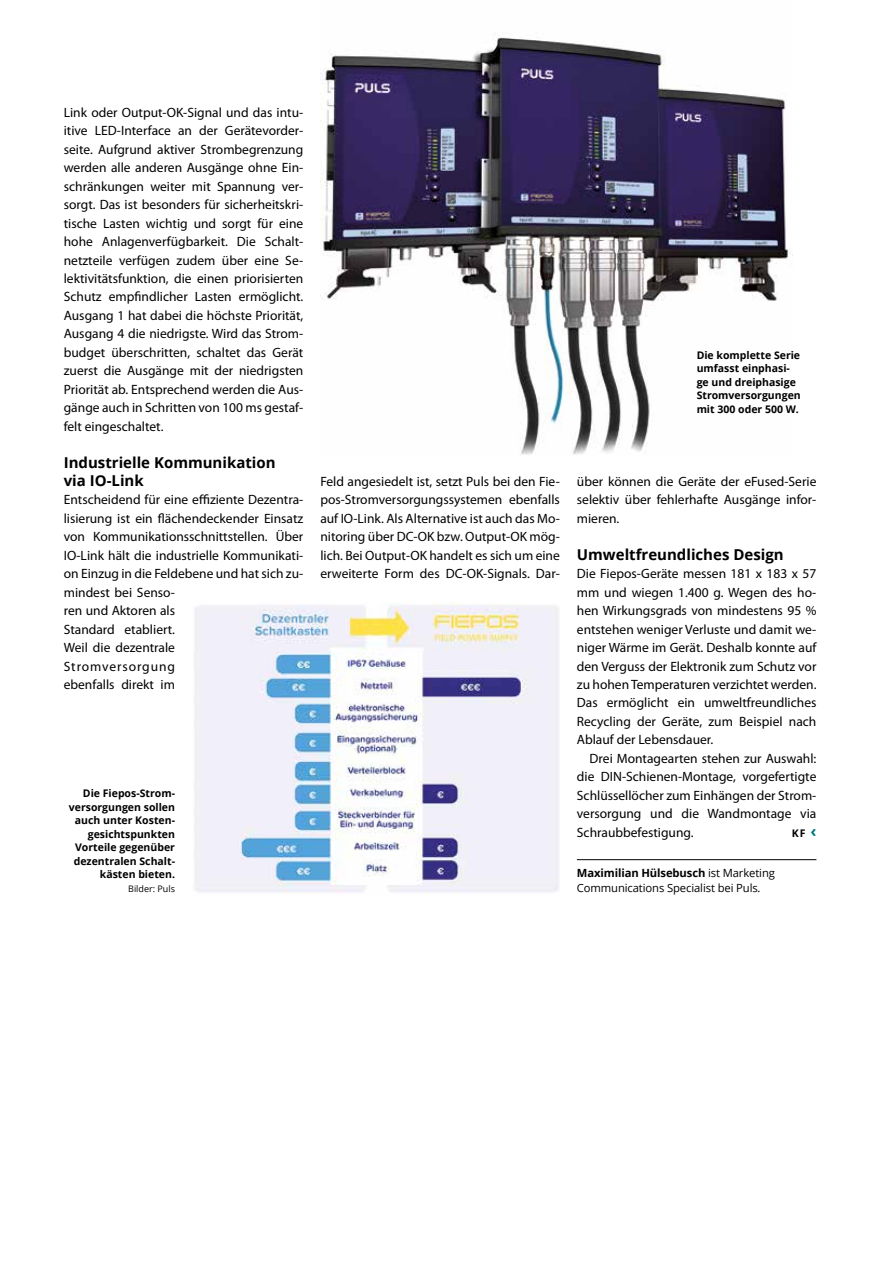
<style>
.page{position:relative;width:893px;height:1263px;background:#fff}
.page>*{position:absolute;margin:0;border:0;box-sizing:border-box;transform-origin:0 0}
.t1{font:700 15px/18.5px "Open Sans";color:#000}
.t2{font:13.5px/18.5px "Myriad Pro";color:#000;text-align:justify}
.t3{font:11.25px/15px "Open Sans";letter-spacing:-.01em;color:#000}
.t4{font:700 10.5px/13.5px "Open Sans";color:#000;text-align:right}
.t5{font:9px "Open Sans";color:#000}
.s1{font-size:16.5px;color:#007c7c}
.s2{font-weight:700}
</style>
<div class="page">
<hr style="left:577px;top:859px;width:239px;height:1px;background:#000">
<img style="left:320px;top:33px;width:473px;height:422px">
<img style="left:194px;top:602px;width:365px;height:291px">
<p class="t2" style="left:64px;top:103px;width:241px">Link oder Output-OK-Signal und das intu&shy;itive LED-Interface an der Gerätevorder&shy;seite. Aufgrund aktiver Strombegrenzung werden alle anderen Ausgänge ohne Ein&shy;schränkungen weiter mit Spannung ver&shy;sorgt. Das ist besonders für sicherheitskri&shy;tische Lasten wichtig und sorgt für eine hohe Anlagenverfügbarkeit. Die Schalt&shy;netzteile verfügen zudem über eine Se&shy;lektivitätsfunktion, die einen priorisierten Schutz empfindlicher Lasten ermöglicht.<br>Ausgang 1 hat dabei die höchste Priorität, Ausgang 4 die niedrigste. Wird das Strom&shy;budget überschritten, schaltet das Gerät zuerst die Ausgänge mit der niedrigsten Priorität ab. Entsprechend werden die Aus&shy;gänge auch in Schritten von 100 ms gestaf&shy;felt eingeschaltet.</p>
<p class="t1" style="left:64px;top:452px;width:213px">Industrielle Kommunikation via IO-Link</p>
<p class="t2" style="left:64px;top:490px;width:241px;text-align:left">Entscheidend für eine effiziente Dezentra&shy;lisierung ist ein flächendeckender Einsatz von Kommunikationsschnittstellen. Über<br>IO-Link hält die industrielle Kommunikati&shy;on Einzug in die Feldebene und hat sich zu&shy;mindest bei Senso-<br>ren und Aktoren als<br>Standard etabliert.<br>Weil die dezentrale<br>Stromversorgung<br>ebenfalls direkt im</p>
<p class="t4" style="left:69px;top:786px;width:108px">Die Fiepos-Strom&shy;versorgungen sollen auch unter Kosten&shy;gesichtspunkten<br>Vorteile gegenüber dezentralen Schalt&shy;kästen bieten.</p>
<p class="t5" style="left:128px;top:882px;width:48px">Bilder: Puls</p>
<p class="t4" style="left:697px;top:348px;width:106px;text-align:left">Die komplette Serie umfasst einphasi&shy;ge und dreiphasige<br>Stromversorgungen mit 300 oder 500 W.</p>
<p class="t2" style="left:320px;top:472px;width:241px">Feld angesiedelt ist, setzt Puls bei den Fie&shy;pos-Stromversorgungssystemen ebenfalls auf IO-Link. Als Alternative ist auch das Mo&shy;nitoring über DC-OK bzw. Output-OK mög&shy;lich. Bei Output-OK handelt es sich um eine erweiterte Form des DC-OK-Signals. Dar-</p>
<p class="t2" style="left:577px;top:472px;width:241px">über können die Geräte der eFused-Serie selektiv über fehlerhafte Ausgänge infor&shy;mieren.</p>
<p class="t1" style="left:577px;top:545px;width:208px">Umweltfreundliches Design</p>
<p class="t2" style="left:577px;top:564px;width:241px">Die Fiepos-Geräte messen 181 x 183 x 57 mm und wiegen 1.400 g. Wegen des ho&shy;hen Wirkungsgrads von mindestens 95 % entstehen weniger Verluste und damit we&shy;niger Wärme im Gerät. Deshalb konnte auf den Verguss der Elektronik zum Schutz vor zu hohen Temperaturen verzichtet werden.<br>Das ermöglicht ein umweltfreundliches Recycling der Geräte, zum Beispiel nach Ablauf der Lebensdauer.</p>
<p class="t2" style="left:577px;top:749px;width:241px;text-indent:13px">Drei Montagearten stehen zur Auswahl: die DIN-Schienen-Montage, vorgefertigte Schlüssellöcher zum Einhängen der Strom&shy;versorgung und die Wandmontage via Schraubbefestigung.</p>
<p class="t4" style="left:792px;top:826px;width:26px">KF <span class="s1">‹</span></p>
<p class="t3" style="left:577px;top:865px;width:200px"><span class="s2">Maximilian Hülsebusch</span> ist Marketing<br>Communications Specialist bei Puls.</p>
</div>
